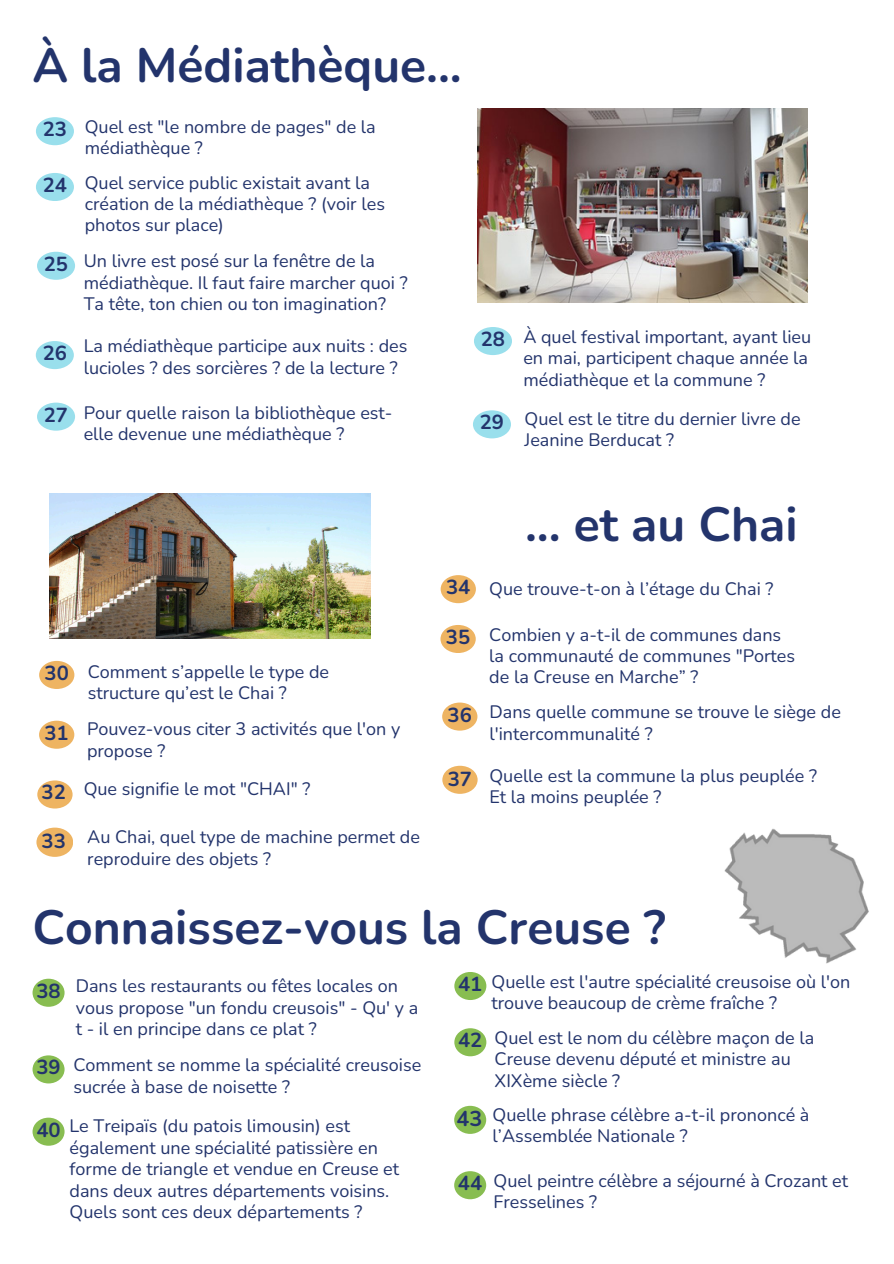
<style>
.page{position:relative;width:894px;height:1264px;background:#fff}
.page>*{position:absolute;margin:0;border:0;box-sizing:border-box;transform-origin:0 0}
.t1{font:700 48px "Nunito";color:#23346c}
.t2{font:700 21.45px "Nunito";color:#23346c}
.t3{font:700 20.25px "Nunito";color:#23346c}
.t4{font:18px/21.3px "Nunito";color:#23346c}
</style>
<div class="page">
<div style="left:36px;top:117px;width:38px;height:28px;background:#99dfec;border-radius:50%"></div>
<div style="left:36px;top:173px;width:38px;height:28px;background:#99dfec;border-radius:50%"></div>
<div style="left:37px;top:252px;width:38px;height:28px;background:#99dfec;border-radius:50%"></div>
<div style="left:36px;top:341px;width:38px;height:28px;background:#99dfec;border-radius:50%"></div>
<div style="left:39px;top:661px;width:35px;height:28px;background:#eeb462;border-radius:50%"></div>
<div style="left:39px;top:720px;width:35px;height:28px;background:#eeb462;border-radius:50%"></div>
<div style="left:37px;top:780px;width:36px;height:28px;background:#eeb462;border-radius:50%"></div>
<img style="left:477px;top:108px;width:330px;height:195px">
<img style="left:50px;top:493px;width:320px;height:145px">
<div style="left:33px;top:978px;width:32px;height:28px;background:#88bd51;border-radius:50%"></div>
<div style="left:33px;top:1055px;width:32px;height:28px;background:#88bd51;border-radius:50%"></div>
<img style="left:724px;top:828px;width:145px;height:136px">
<div style="left:37px;top:402px;width:38px;height:28px;background:#99dfec;border-radius:50%"></div>
<div style="left:474px;top:327px;width:38px;height:28px;background:#99dfec;border-radius:50%"></div>
<div style="left:473px;top:410px;width:38px;height:28px;background:#99dfec;border-radius:50%"></div>
<div style="left:440px;top:575px;width:36px;height:28px;background:#eeb462;border-radius:50%"></div>
<div style="left:440px;top:625px;width:35px;height:28px;background:#eeb462;border-radius:50%"></div>
<div style="left:442px;top:702px;width:35px;height:28px;background:#eeb462;border-radius:50%"></div>
<div style="left:454px;top:971px;width:32px;height:29px;background:#88bd51;border-radius:50%"></div>
<div style="left:454px;top:1028px;width:32px;height:28px;background:#88bd51;border-radius:50%"></div>
<div style="left:454px;top:1105px;width:32px;height:28px;background:#88bd51;border-radius:50%"></div>
<div style="left:36px;top:827px;width:37px;height:29px;background:#eeb462;border-radius:50%"></div>
<div style="left:442px;top:765px;width:35px;height:28px;background:#eeb462;border-radius:50%"></div>
<div style="left:33px;top:1117px;width:32px;height:28px;background:#88bd51;border-radius:50%"></div>
<div style="left:454px;top:1171px;width:32px;height:28px;background:#88bd51;border-radius:50%"></div>
<p class="t1" style="left:33px;top:33px;width:431px">À la Médiathèque...</p>
<h1 class="t3" style="left:43px;top:116px;width:26px">23</h1>
<p class="t4" style="left:85px;top:116px;width:292px">Quel est "le nombre de pages" de la médiathèque ?</p>
<p class="t3" style="left:43px;top:171px;width:26px">24</p>
<p class="t4" style="left:85px;top:172px;width:302px">Quel service public existait avant la création de la médiathèque ? (voir les photos sur place)</p>
<p class="t3" style="left:44px;top:250px;width:26px">25</p>
<p class="t4" style="left:84px;top:251px;width:325px">Un livre est posé sur la fenêtre de la médiathèque. Il faut faire marcher quoi ?<br>Ta tête, ton chien ou ton imagination?</p>
<p class="t3" style="left:43px;top:340px;width:26px">26</p>
<p class="t4" style="left:84px;top:336px;width:325px">La médiathèque participe aux nuits : des lucioles ? des sorcières ? de la lecture ?</p>
<p class="t3" style="left:480px;top:325px;width:26px">28</p>
<p class="t4" style="left:523px;top:326px;width:289px">À quel festival important, ayant lieu en mai, participent chaque année la médiathèque et la commune ?</p>
<p class="t3" style="left:44px;top:401px;width:26px">27</p>
<p class="t4" style="left:84px;top:402px;width:310px">Pour quelle raison la bibliothèque est&shy;elle devenue une médiathèque ?</p>
<p class="t4" style="left:524px;top:408px;width:277px">Quel est le titre du dernier livre de<br>Jeanine Berducat ?</p>
<p class="t3" style="left:479px;top:409px;width:26px">29</p>
<p class="t1" style="left:525px;top:492px;width:274px">... et au Chai</p>
<p class="t3" style="left:45px;top:659px;width:26px">30</p>
<p class="t3" style="left:44px;top:719px;width:26px">31</p>
<p class="t4" style="left:88px;top:661px;width:243px">Comment s’appelle le type de structure qu’est le Chai ?</p>
<p class="t4" style="left:87px;top:718px;width:315px">Pouvez-vous citer 3 activités que l'on y propose ?</p>
<p class="t3" style="left:446px;top:573px;width:26px">34</p>
<p class="t3" style="left:446px;top:623px;width:26px">35</p>
<p class="t3" style="left:447px;top:701px;width:26px">36</p>
<p class="t4" style="left:489px;top:578px;width:285px">Que trouve-t-on à l’étage du Chai ?</p>
<p class="t4" style="left:489px;top:624px;width:307px">Combien y a-t-il de communes dans la communauté de communes "Portes de la Creuse en Marche” ?</p>
<p class="t4" style="left:489px;top:701px;width:353px">Dans quelle commune se trouve le siège de l'intercommunalité ?</p>
<p class="t3" style="left:42px;top:778px;width:26px">32</p>
<h1 class="t4" style="left:84px;top:778px;width:228px">Que signifie le mot "CHAI" ?</h1>
<p class="t3" style="left:447px;top:765px;width:26px">37</p>
<p class="t4" style="left:489px;top:765px;width:329px">Quelle est la commune la plus peuplée ?<br>Et la moins peuplée ?</p>
<p class="t3" style="left:42px;top:827px;width:26px">33</p>
<p class="t4" style="left:87px;top:826px;width:334px">Au Chai, quel type de machine permet de reproduire des objets ?</p>
<p class="t1" style="left:33px;top:895px;width:634px">Connaissez-vous la Creuse ?</p>
<p class="t3" style="left:36px;top:977px;width:26px">38</p>
<p class="t3" style="left:36px;top:1053px;width:26px">39</p>
<p class="t4" style="left:76px;top:975px;width:344px">Dans les restaurants ou fêtes locales on vous propose "un fondu creusois" - Qu' y a t - il en principe dans ce plat ?</p>
<p class="t4" style="left:73px;top:1054px;width:349px">Comment se nomme la spécialité creusoise sucrée à base de noisette ?</p>
<p class="t3" style="left:36px;top:1116px;width:26px">40</p>
<p class="t4" style="left:69px;top:1115px;width:331px">Le Treipaïs (du patois limousin) est également une spécialité patissière en forme de triangle et vendue en Creuse et dans deux autres départements voisins.<br>Quels sont ces deux départements ?</p>
<p class="t3" style="left:458px;top:970px;width:26px">41</p>
<p class="t3" style="left:458px;top:1026px;width:26px">42</p>
<p class="t2" style="left:456px;top:1104px;width:27px">43</p>
<p class="t3" style="left:458px;top:1169px;width:26px">44</p>
<p class="t4" style="left:491px;top:971px;width:360px">Quelle est l'autre spécialité creusoise où l'on trouve beaucoup de crème fraîche ?</p>
<p class="t4" style="left:494px;top:1027px;width:321px">Quel est le nom du célèbre maçon de la<br>Creuse devenu député et ministre au<br>XIXème siècle ?</p>
<h1 class="t4" style="left:492px;top:1103px;width:318px">Quelle phrase célèbre a-t-il prononcé à l’Assemblée Nationale ?</h1>
<p class="t4" style="left:493px;top:1170px;width:356px">Quel peintre célèbre a séjourné à Crozant et<br>Fresselines ?</p>
</div>
